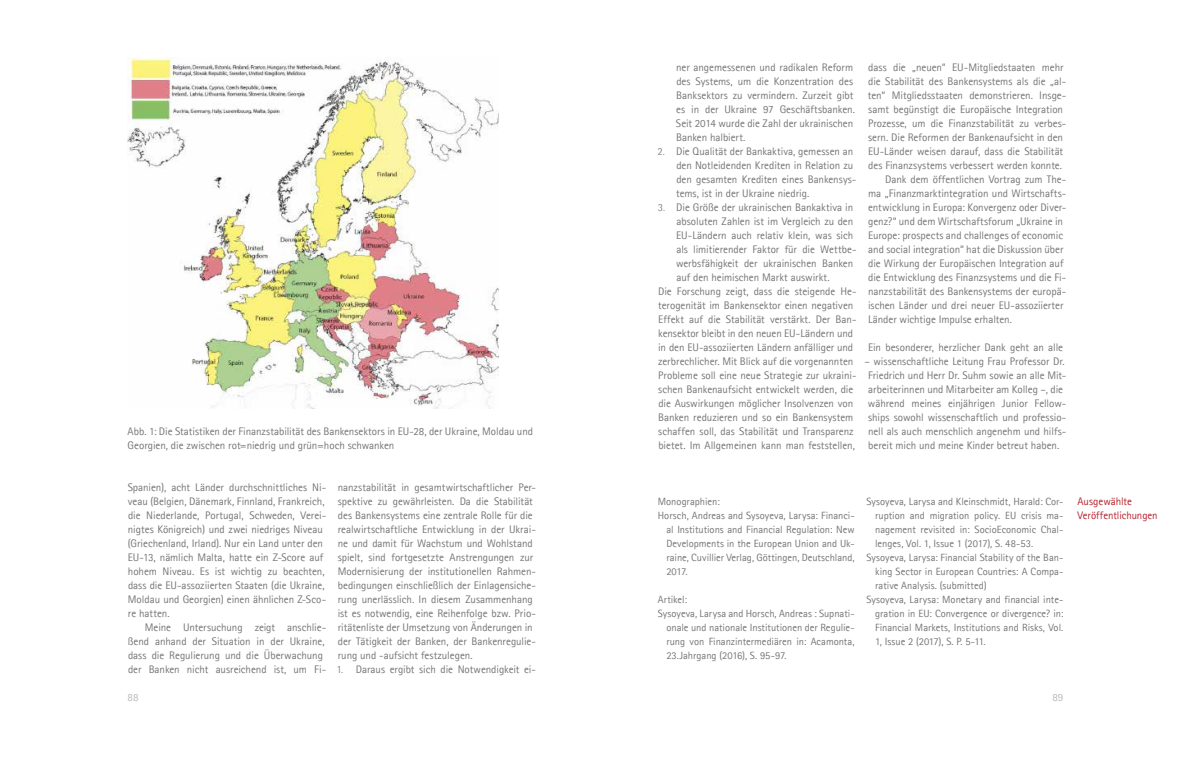
<style>
.page{position:relative;width:1191px;height:766px;background:#fff}
.page>*{position:absolute;margin:0;border:0;box-sizing:border-box;transform-origin:0 0}
.t1{font:11px/14px "Agfa Rotis Sans Serif";letter-spacing:-.005em;color:#767675}
.t2{font:11px/14px "Agfa Rotis Sans Serif";letter-spacing:-.01em;color:#b6222e}
.t3{font:11px "Agfa Rotis Sans Serif";color:#bababa}
.t4{font:10.5px "Agfa Rotis Sans Serif";color:#767675}
.s1{font-family:"Agfa Rotis Semisans";font-weight:300}
</style>
<div class="page">
<img style="left:128px;top:57px;width:370px;height:352px">
<p class="t1" style="left:128px;top:424px;width:407px">Abb. 1: Die Statistiken der Finanzstabilität des Bankensektors in EU-28, der Ukraine, Moldau und<br>Georgien, die zwischen rot=niedrig und grün=hoch schwanken</p>
<p class="t1" style="left:676px;top:60px;width:180px">ner angemessenen und radikalen Reform des Systems, um die Konzentration des Banksektors zu vermindern. Zurzeit gibt es in der Ukraine 97 Geschäftsbanken.<br>Seit 2014 wurde die Zahl der ukrainischen Banken halbiert.</p>
<p class="t1" style="left:676px;top:144px;width:182px;text-indent:-18px"><span class="s1">2.</span> Die Qualität der Bankaktiva, gemessen an den Notleidenden Krediten in Relation zu den gesamten Krediten eines Bankensys&shy;tems, ist in der Ukraine niedrig.</p>
<p class="t1" style="left:658px;top:200px;width:197px"><span class="s1">3.</span> Die Größe der ukrainischen Bankaktiva in</p>
<p class="t1" style="left:676px;top:214px;width:178px">absoluten Zahlen ist im Vergleich zu den</p>
<p class="t1" style="left:676px;top:228px;width:179px">EU-Ländern auch relativ klein, was sich</p>
<p class="t1" style="left:676px;top:242px;width:182px">als limitierender Faktor für die Wettbe-</p>
<p class="t1" style="left:676px;top:256px;width:179px">werbsfähigkeit der ukrainischen Banken</p>
<p class="t1" style="left:676px;top:270px;width:155px">auf den heimischen Markt auswirkt.</p>
<p class="t1" style="left:658px;top:284px;width:200px">Die Forschung zeigt, dass die steigende He-</p>
<p class="t1" style="left:658px;top:298px;width:197px">terogenität im Bankensektor einen negativen</p>
<p class="t1" style="left:658px;top:312px;width:200px">Effekt auf die Stabilität verstärkt. Der Ban-</p>
<p class="t1" style="left:658px;top:326px;width:196px">kensektor bleibt in den neuen EU-Ländern und</p>
<p class="t1" style="left:658px;top:340px;width:197px">in den EU-assoziierten Ländern anfälliger und</p>
<p class="t1" style="left:658px;top:354px;width:197px">zerbrechlicher. Mit Blick auf die vorgenannten</p>
<p class="t1" style="left:658px;top:368px;width:200px">Probleme soll eine neue Strategie zur ukraini-</p>
<p class="t1" style="left:658px;top:382px;width:196px">schen Bankenaufsicht entwickelt werden, die</p>
<p class="t1" style="left:658px;top:396px;width:196px">die Auswirkungen möglicher Insolvenzen von</p>
<p class="t1" style="left:658px;top:410px;width:197px">Banken reduzieren und so ein Bankensystem</p>
<p class="t1" style="left:658px;top:424px;width:197px">schaffen soll, das Stabilität und Transparenz</p>
<p class="t1" style="left:658px;top:438px;width:198px">bietet. Im Allgemeinen kann man feststellen,</p>
<p class="t1" style="left:868px;top:60px;width:197px">dass die „neuen“ EU-Mitgliedstaaten mehr</p>
<p class="t1" style="left:868px;top:74px;width:200px">die Stabilität des Bankensystems als die „al-</p>
<p class="t1" style="left:868px;top:88px;width:200px">ten“ Mitgliedsstaaten demonstrieren. Insge-</p>
<p class="t1" style="left:868px;top:102px;width:196px">samt begünstigt die Europäische Integration</p>
<p class="t1" style="left:868px;top:116px;width:200px">Prozesse, um die Finanzstabilität zu verbes-</p>
<p class="t1" style="left:868px;top:130px;width:196px">sern. Die Reformen der Bankenaufsicht in den</p>
<p class="t1" style="left:868px;top:144px;width:197px">EU-Länder weisen darauf, dass die Stabilität</p>
<p class="t1" style="left:868px;top:158px;width:195px">des Finanzsystems verbessert werden konnte.</p>
<p class="t1" style="left:885px;top:172px;width:183px">Dank dem öffentlichen Vortrag zum The-</p>
<p class="t1" style="left:868px;top:186px;width:200px">ma „Finanzmarktintegration und Wirtschafts-</p>
<p class="t1" style="left:868px;top:200px;width:200px">entwicklung in Europa: Konvergenz oder Diver-</p>
<p class="t1" style="left:868px;top:214px;width:196px">genz?“ und dem Wirtschaftsforum „Ukraine in</p>
<p class="t1" style="left:868px;top:228px;width:197px">Europe: prospects and challenges of economic</p>
<p class="t1" style="left:868px;top:242px;width:197px">and social integration“ hat die Diskussion über</p>
<p class="t1" style="left:868px;top:256px;width:197px">die Wirkung der Europäischen Integration auf</p>
<p class="t1" style="left:868px;top:270px;width:200px">die Entwicklung des Finanzsystems und die Fi-</p>
<p class="t1" style="left:868px;top:284px;width:200px">nanzstabilität des Bankensystems der europä-</p>
<p class="t1" style="left:868px;top:298px;width:197px">ischen Länder und drei neuer EU-assoziierter</p>
<p class="t1" style="left:868px;top:312px;width:146px">Länder wichtige Impulse erhalten.</p>
<p class="t1" style="left:868px;top:340px;width:197px">Ein besonderer, herzlicher Dank geht an alle</p>
<p class="t1" style="left:864px;top:354px;width:203px;text-align:center">– wissenschaftliche Leitung Frau Professor Dr.<br>Friedrich und Herr Dr. Suhm sowie an alle Mit&shy;arbeiterinnen und Mitarbeiter am Kolleg –, die während meines einjährigen Junior Fellow&shy;ships sowohl wissenschaftlich und professio&shy;nell als auch menschlich angenehm und hilfs&shy;bereit mich und meine Kinder betreut haben.</p>
<p class="t1" style="left:128px;top:480px;width:200px">Spanien), acht Länder durchschnittliches Ni&shy;veau (Belgien, Dänemark, Finnland, Frankreich, die Niederlande, Portugal, Schweden, Verei&shy;nigtes Königreich) und zwei niedriges Niveau (Griechenland, Irland). Nur ein Land unter den EU-13, nämlich Malta, hatte ein Z-Score auf hohem Niveau. Es ist wichtig zu beachten, dass die EU-assoziierten Staaten (die Ukraine, Moldau und Georgien) einen ähnlichen Z-Sco&shy;re hatten.</p>
<p class="t1" style="left:128px;top:620px;width:200px;text-indent:17px">Meine Untersuchung zeigt anschlie&shy;ßend anhand der Situation in der Ukraine, dass die Regulierung und die Überwachung der Banken nicht ausreichend ist, um Fi-</p>
<p class="t1" style="left:338px;top:480px;width:200px">nanzstabilität in gesamtwirtschaftlicher Per&shy;spektive zu gewährleisten. Da die Stabilität des Bankensystems eine zentrale Rolle für die realwirtschaftliche Entwicklung in der Ukrai&shy;ne und damit für Wachstum und Wohlstand spielt, sind fortgesetzte Anstrengungen zur Modernisierung der institutionellen Rahmen&shy;bedingungen einschließlich der Einlagensiche&shy;rung unerlässlich. In diesem Zusammenhang ist es notwendig, eine Reihenfolge bzw. Prio&shy;ritätenliste der Umsetzung von Änderungen in der Tätigkeit der Banken, der Bankenregulie&shy;rung und -aufsicht festzulegen.</p>
<p class="t1" style="left:336px;top:662px;width:201px"><span class="s1">1.</span> Daraus ergibt sich die Notwendigkeit ei-</p>
<p class="t4" style="left:658px;top:495px;width:63px">Monographien:</p>
<p class="t4" style="left:658px;top:509px;width:198px">Horsch, Andreas and Sysoyeva, Larysa: Financi-</p>
<p class="t4" style="left:666px;top:523px;width:190px">al Institutions and Financial Regulation: New</p>
<p class="t4" style="left:666px;top:537px;width:190px">Developments in the European Union and Uk-</p>
<p class="t4" style="left:666px;top:551px;width:190px">raine, Cuvillier Verlag, Göttingen, Deutschland,</p>
<p class="t4" style="left:666px;top:565px;width:23px">2017.</p>
<p class="t4" style="left:658px;top:593px;width:31px">Artikel:</p>
<p class="t4" style="left:658px;top:607px;width:198px">Sysoyeva, Larysa and Horsch, Andreas : Supnati-</p>
<p class="t4" style="left:666px;top:621px;width:190px">onale und nationale Institutionen der Regulie-</p>
<p class="t4" style="left:666px;top:635px;width:190px">rung von Finanzintermediären in: Acamonta,</p>
<p class="t4" style="left:666px;top:649px;width:122px">23.Jahrgang (2016), S. 95-97.</p>
<p class="t4" style="left:866px;top:495px;width:198px">Sysoyeva, Larysa and Kleinschmidt, Harald: Cor-</p>
<p class="t4" style="left:875px;top:509px;width:190px">ruption and migration policy. EU crisis ma-</p>
<p class="t4" style="left:875px;top:523px;width:190px">nagement revisited in: SocioEconomic Chal-</p>
<p class="t4" style="left:875px;top:537px;width:160px">lenges, Vol. 1, Issue 1 (2017), S. 48-53.</p>
<p class="t4" style="left:866px;top:551px;width:198px">Sysoyeva, Larysa: Financial Stability of the Ban-</p>
<p class="t4" style="left:875px;top:565px;width:190px">king Sector in European Countries: A Compa-</p>
<p class="t4" style="left:875px;top:579px;width:113px">rative Analysis. (submitted)</p>
<p class="t4" style="left:866px;top:593px;width:198px">Sysoyeva, Larysa: Monetary and financial inte-</p>
<p class="t4" style="left:875px;top:607px;width:190px">gration in EU: Convergence or divergence? in:</p>
<p class="t4" style="left:875px;top:621px;width:190px">Financial Markets, Institutions and Risks, Vol.</p>
<p class="t4" style="left:875px;top:635px;width:112px">1, Issue 2 (2017), S. P. 5-11.</p>
<p class="t3" style="left:128px;top:690px;width:13px">88</p>
<p class="t3" style="left:1052px;top:690px;width:13px">89</p>
<p class="t2" style="left:1077px;top:494px;width:81px">Ausgewählte<br>Veröffentlichungen</p>
</div>
